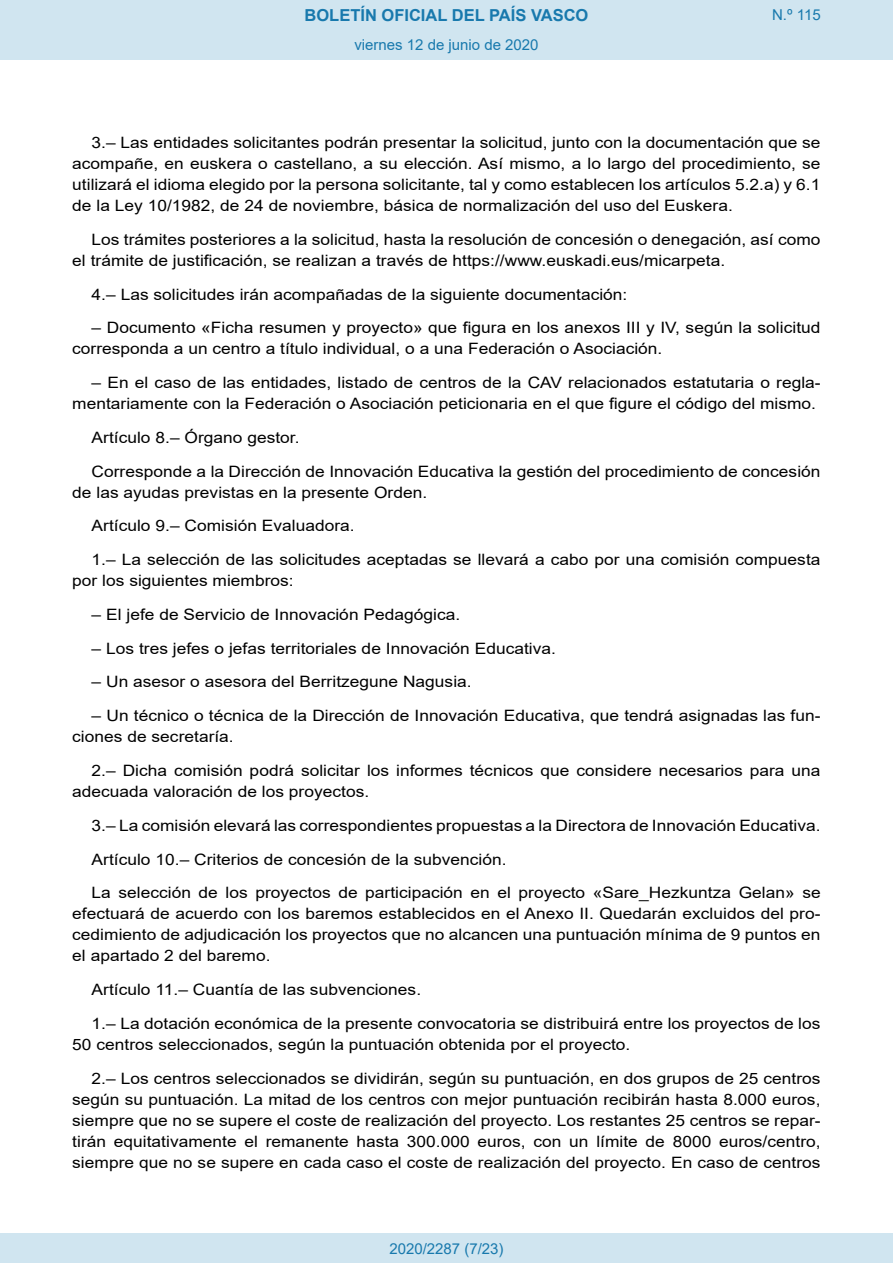
<style>
.page{position:relative;width:893px;height:1263px;background:#fff}
.page>*{position:absolute;margin:0;border:0;box-sizing:border-box;transform-origin:0 0}
.t1{font:700 16.5px "Arial";color:#1879ad}
.BOPVDetalle{font:15.6px/21px "Arial";color:#000;scale:1.11 1}
.Paginacion_Centro{font:15px "Arial";color:#1879ad}
</style>
<div class="page">
<div style="left:0;top:0;width:893px;height:60px;background:#d0e5f0"></div>
<div style="left:0;top:1233px;width:893px;height:30px;background:#d0e5f0"></div>
<p class="t1" style="left:305px;top:3px;width:285px">BOLETÍN OFICIAL DEL PAÍS VASCO</p>
<p class="Paginacion_Centro" style="left:354px;top:35px;width:186px">viernes 12 de junio de 2020</p>
<p class="Paginacion_Centro" style="left:772px;top:5px;width:50px">N.º 115</p>
<p class="BOPVDetalle" style="left:72px;top:132px;width:676px;text-align:justify;text-indent:19px">3.– Las entidades solicitantes podrán presentar la solicitud, junto con la documentación que se acompañe, en euskera o castellano, a su elección. Así mismo, a lo largo del procedimiento, se utilizará el idioma elegido por la persona solicitante, tal y como establecen los artículos 5.2.a) y 6.1 de la Ley 10/1982, de 24 de noviembre, básica de normalización del uso del Euskera.</p>
<p class="BOPVDetalle" style="left:72px;top:229px;width:676px;text-indent:19px">Los trámites posteriores a la solicitud, hasta la resolución de concesión o denegación, así como el trámite de justificación, se realizan a través de https://www.euskadi.eus/micarpeta.</p>
<p class="BOPVDetalle" style="left:92px;top:284px;width:484px">4.– Las solicitudes irán acompañadas de la siguiente documentación:</p>
<p class="BOPVDetalle" style="left:72px;top:317px;width:675px;text-indent:19px">– Documento «Ficha resumen y proyecto» que figura en los anexos III y IV, según la solicitud corresponda a un centro a título individual, o a una Federación o Asociación.</p>
<p class="BOPVDetalle" style="left:72px;top:372px;width:676px;text-align:right">– En el caso de las entidades, listado de centros de la CAV relacionados estatutaria o regla&shy;mentariamente con la Federación o Asociación peticionaria en el que figure el código del mismo.</p>
<p class="BOPVDetalle" style="left:92px;top:427px;width:189px">Artículo 8.– Órgano gestor.</p>
<p class="BOPVDetalle" style="left:72px;top:461px;width:676px;text-indent:19px">Corresponde a la Dirección de Innovación Educativa la gestión del procedimiento de concesión de las ayudas previstas en la presente Orden.</p>
<p class="BOPVDetalle" style="left:92px;top:515px;width:238px">Artículo 9.– Comisión Evaluadora.</p>
<p class="BOPVDetalle" style="left:72px;top:549px;width:676px;text-indent:19px">1.– La selección de las solicitudes aceptadas se llevará a cabo por una comisión compuesta por los siguientes miembros:</p>
<p class="BOPVDetalle" style="left:92px;top:604px;width:333px">– El jefe de Servicio de Innovación Pedagógica.</p>
<p class="BOPVDetalle" style="left:92px;top:638px;width:420px">– Los tres jefes o jefas territoriales de Innovación Educativa.</p>
<p class="BOPVDetalle" style="left:92px;top:671px;width:344px">– Un asesor o asesora del Berritzegune Nagusia.</p>
<p class="BOPVDetalle" style="left:72px;top:705px;width:676px;text-indent:19px">– Un técnico o técnica de la Dirección de Innovación Educativa, que tendrá asignadas las fun&shy;ciones de secretaría.</p>
<p class="BOPVDetalle" style="left:72px;top:760px;width:676px;text-indent:19px">2.– Dicha comisión podrá solicitar los informes técnicos que considere necesarios para una adecuada valoración de los proyectos.</p>
<p class="BOPVDetalle" style="left:92px;top:815px;width:658px">3.– La comisión elevará las correspondientes propuestas a la Directora de Innovación Educativa.</p>
<p class="BOPVDetalle" style="left:92px;top:848px;width:375px">Artículo 10.– Criterios de concesión de la subvención.</p>
<p class="BOPVDetalle" style="left:72px;top:882px;width:676px;text-align:justify;text-indent:19px">La selección de los proyectos de participación en el proyecto «Sare_Hezkuntza Gelan» se efectuará de acuerdo con los baremos establecidos en el Anexo II. Quedarán excluidos del pro&shy;cedimiento de adjudicación los proyectos que no alcancen una puntuación mínima de 9 puntos en el apartado 2 del baremo.</p>
<p class="BOPVDetalle" style="left:92px;top:979px;width:298px">Artículo 11.– Cuantía de las subvenciones.</p>
<p class="BOPVDetalle" style="left:72px;top:1013px;width:676px;text-indent:19px">1.– La dotación económica de la presente convocatoria se distribuirá entre los proyectos de los<br>50 centros seleccionados, según la puntuación obtenida por el proyecto.</p>
<p class="BOPVDetalle" style="left:72px;top:1067px;width:676px;text-align:justify;text-indent:19px">2.– Los centros seleccionados se dividirán, según su puntuación, en dos grupos de 25 centros según su puntuación. La mitad de los centros con mejor puntuación recibirán hasta 8.000 euros, siempre que no se supere el coste de realización del proyecto. Los restantes 25 centros se repar&shy;tirán equitativamente el remanente hasta 300.000 euros, con un límite de 8000 euros/centro, siempre que no se supere en cada caso el coste de realización del proyecto. En caso de centros</p>
<p class="Paginacion_Centro" style="left:389px;top:1238px;width:116px">2020/2287 (7/23)</p>
</div>
